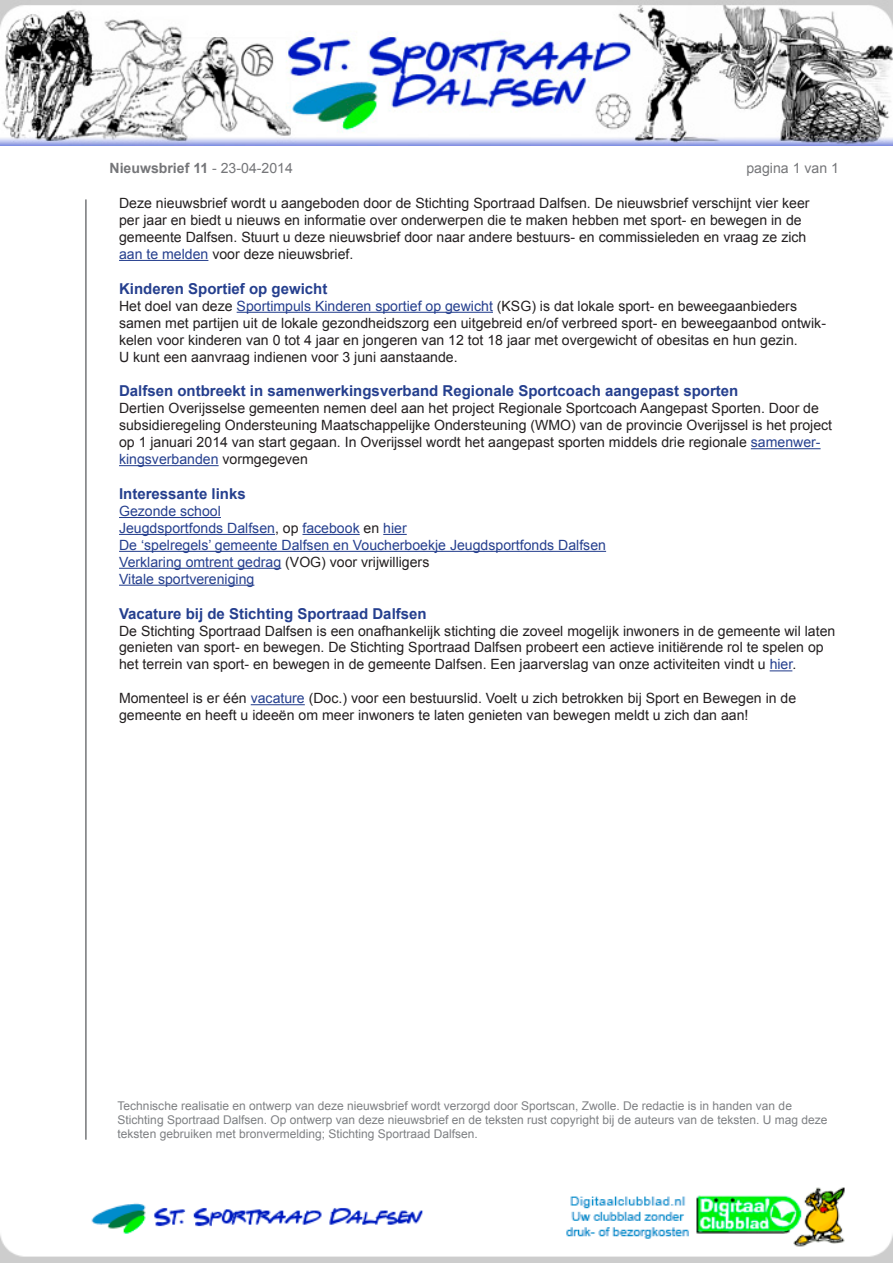
<style>
.page{position:relative;width:893px;height:1263px;background:#fff}
.page>*{position:absolute;margin:0;border:0;box-sizing:border-box;transform-origin:0 0}
.t1{font:700 15px "Arial";color:#253f8e}
.t2{font:14.1px/17px "Arial";color:#231f20}
.t3{font:14.1px "Arial";color:#253f8e}
.t4{font:700 14.1px "Arial";color:#757679}
.t5{font:14.1px "Arial";color:#757679}
.t6{font:12px/14.4px "Arial";color:#7e8083}
.s1{font-weight:400}
.s2{color:#253f8e}
.s3{color:#231f20}
</style>
<div class="page">
<img style="left:0;top:1px;width:893px;height:145px">
<img style="left:0;top:1187px;width:893px;height:75px">
<hr style="left:85px;top:199px;width:2px;height:941px;background:#757679">
<hr style="left:119px;top:260px;width:89px;height:1px;background:#253f8e">
<hr style="left:237px;top:312px;width:256px;height:1px;background:#253f8e">
<hr style="left:751px;top:448px;width:70px;height:1px;background:#253f8e">
<hr style="left:119px;top:465px;width:100px;height:1px;background:#253f8e">
<hr style="left:119px;top:517px;width:102px;height:1px;background:#253f8e">
<hr style="left:119px;top:534px;width:156px;height:1px;background:#253f8e">
<hr style="left:302px;top:534px;width:58px;height:1px;background:#253f8e">
<svg style="left:383px;top:534px;width:24px;height:1px"></svg>
<hr style="left:119px;top:551px;width:487px;height:1px;background:#253f8e">
<hr style="left:119px;top:568px;width:162px;height:1px;background:#253f8e">
<hr style="left:119px;top:585px;width:135px;height:1px;background:#253f8e">
<svg style="left:770px;top:670px;width:22px;height:1px"></svg>
<hr style="left:251px;top:704px;width:54px;height:1px;background:#253f8e">
<p class="t4" style="left:110px;top:159px;width:185px">Nieuwsbrief 11 <span class="s1">- 23-04-2014</span></p>
<p class="t5" style="left:746px;top:159px;width:94px">pagina 1 van 1</p>
<p class="t2" style="left:119px;top:195px;width:692px">Deze nieuwsbrief wordt u aangeboden door de Stichting Sportraad Dalfsen. De nieuwsbrief verschijnt vier keer per jaar en biedt u nieuws en informatie over onderwerpen die te maken hebben met sport- en bewegen in de gemeente Dalfsen. Stuurt u deze nieuwsbrief door naar andere bestuurs- en commissieleden en vraag ze zich <span class="s2">aan te melden</span> voor deze nieuwsbrief.</p>
<p class="t1" style="left:119px;top:279px;width:210px">Kinderen Sportief op gewicht</p>
<p class="t2" style="left:119px;top:297px;width:709px">Het doel van deze <span class="s2">Sportimpuls Kinderen sportief op gewicht</span> (KSG) is dat lokale sport- en beweegaanbieders samen met partijen uit de lokale gezondheidszorg een uitgebreid en/of verbreed sport- en beweegaanbod ontwik&shy;kelen voor kinderen van 0 tot 4 jaar en jongeren van 12 tot 18 jaar met overgewicht of obesitas en hun gezin.<br>U kunt een aanvraag indienen voor 3 juni aanstaande.</p>
<p class="t1" style="left:119px;top:381px;width:621px">Dalfsen ontbreekt in samenwerkingsverband Regionale Sportcoach aangepast sporten</p>
<p class="t2" style="left:119px;top:400px;width:715px">Dertien Overijsselse gemeenten nemen deel aan het project Regionale Sportcoach Aangepast Sporten. Door de subsidieregeling Ondersteuning Maatschappelijke Ondersteuning (WMO) van de provincie Overijssel is het project op 1 januari 2014 van start gegaan. In Overijssel wordt het aangepast sporten middels drie regionale <span class="s2">samenwer&shy;kingsverbanden</span> vormgegeven</p>
<p class="t1" style="left:119px;top:484px;width:128px">Interessante links</p>
<p class="t3" style="left:119px;top:502px;width:103px">Gezonde school</p>
<p class="t3" style="left:119px;top:519px;width:289px">Jeugdsportfonds Dalfsen<span class="s3">, op</span> facebook <span class="s3">en</span> hier</p>
<p class="t3" style="left:119px;top:536px;width:488px">De ‘spelregels’ gemeente Dalfsen en Voucherboekje Jeugdsportfonds Dalfsen</p>
<p class="t3" style="left:119px;top:553px;width:312px">Verklaring omtrent gedrag <span class="s3">(VOG) voor vrijwilligers</span></p>
<p class="t3" style="left:119px;top:569px;width:137px">Vitale sportvereniging</p>
<p class="t1" style="left:119px;top:603px;width:309px">Vacature bij de Stichting Sportraad Dalfsen</p>
<p class="t2" style="left:119px;top:622px;width:718px">De Stichting Sportraad Dalfsen is een onafhankelijk stichting die zoveel mogelijk inwoners in de gemeente wil laten genieten van sport- en bewegen. De Stichting Sportraad Dalfsen probeert een actieve initiërende rol te spelen op het terrein van sport- en bewegen in de gemeente Dalfsen. Een jaarverslag van onze activiteiten vindt u <span class="s2">hier</span>.</p>
<p class="t2" style="left:119px;top:690px;width:679px">Momenteel is er één <span class="s2">vacature</span> (Doc.) voor een bestuurslid. Voelt u zich betrokken bij Sport en Bewegen in de gemeente en heeft u ideeën om meer inwoners te laten genieten van bewegen meldt u zich dan aan!</p>
<p class="t6" style="left:118px;top:1098px;width:711px">Technische realisatie en ontwerp van deze nieuwsbrief wordt verzorgd door Sportscan, Zwolle. De redactie is in handen van de<br>Stichting Sportraad Dalfsen. Op ontwerp van deze nieuwsbrief en de teksten rust copyright bij de auteurs van de teksten. U mag deze teksten gebruiken met bronvermelding; Stichting Sportraad Dalfsen.</p>
</div>
